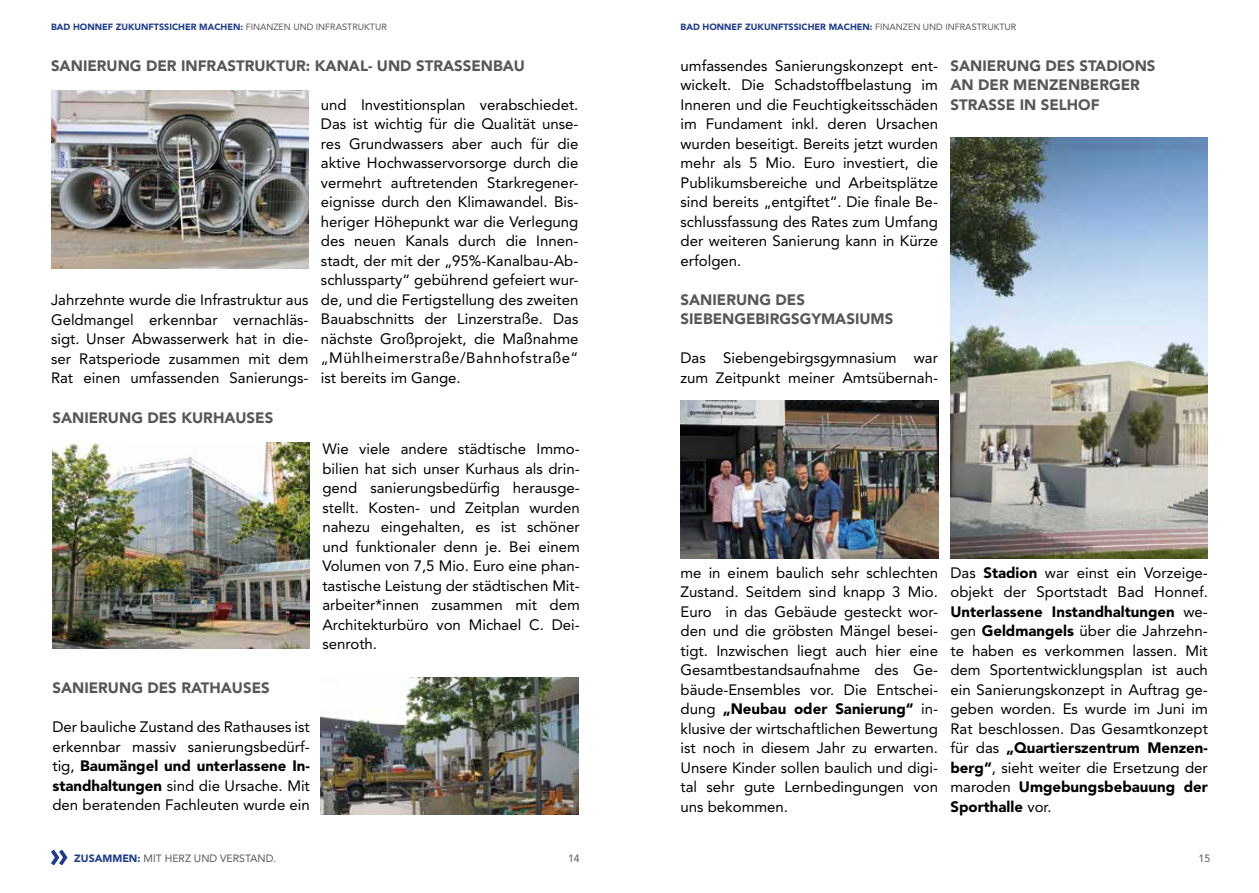
<style>
.page{position:relative;width:1259px;height:893px;background:#fff}
.page>*{position:absolute;margin:0;border:0;box-sizing:border-box;transform-origin:0 0}
.t1{font:15px/19.5px "Avenir";color:#000;text-align:justify}
.t2{font:900 15px/19.5px "Avenir";color:#575756}
.t3{font:10.5px "Avenir";color:#575756}
.t4{font:900 9px "Avenir";color:#1f3c8c}
.s1{font-weight:400;color:#575756}
.s2{font-weight:900}
.s3{font-weight:900;color:#1f3c8c}
</style>
<div class="page">
<svg style="left:51px;top:850px;width:17px;height:15px"></svg>
<img style="left:51px;top:90px;width:257px;height:179px">
<img style="left:52px;top:442px;width:258px;height:206px">
<img style="left:321px;top:677px;width:257px;height:137px">
<img style="left:680px;top:400px;width:258px;height:158px">
<img style="left:950px;top:138px;width:258px;height:420px">
<p class="t4" style="left:51px;top:22px;width:337px">BAD HONNEF ZUKUNFTSSICHER MACHEN: <span class="s1">FINANZEN UND INFRASTRUKTUR</span></p>
<p class="t4" style="left:680px;top:22px;width:337px">BAD HONNEF ZUKUNFTSSICHER MACHEN: <span class="s1">FINANZEN UND INFRASTRUKTUR</span></p>
<p class="t2" style="left:51px;top:55px;width:475px">SANIERUNG DER INFRASTRUKTUR: KANAL- UND STRASSENBAU</p>
<p class="t1" style="left:51px;top:290px;width:259px">Jahrzehnte wurde die Infrastruktur aus Geldmangel erkennbar vernachläs&shy;sigt. Unser Abwasserwerk hat in die&shy;ser Ratsperiode zusammen mit dem Rat einen umfassenden Sanierungs-</p>
<p class="t2" style="left:52px;top:408px;width:222px">SANIERUNG DES KURHAUSES</p>
<p class="t1" style="left:321px;top:95px;width:259px">und Investitionsplan verabschiedet.<br>Das ist wichtig für die Qualität unse&shy;res Grundwassers aber auch für die aktive Hochwasservorsorge durch die vermehrt auftretenden Starkregener&shy;eignisse durch den Klimawandel. Bis&shy;heriger Höhepunkt war die Verlegung des neuen Kanals durch die Innen&shy;stadt, der mit der „95%-Kanalbau-Ab&shy;schlussparty“ gebührend gefeiert wur&shy;de, und die Fertigstellung des zweiten Bauabschnitts der Linzerstraße. Das nächste Großprojekt, die Maßnahme „Mühlheimerstraße/Bahnhofstraße“ ist bereits im Gange.</p>
<p class="t1" style="left:322px;top:439px;width:259px">Wie viele andere städtische Immo&shy;bilien hat sich unser Kurhaus als drin&shy;gend sanierungsbedürfig herausge&shy;stellt. Kosten- und Zeitplan wurden nahezu eingehalten, es ist schöner und funktionaler denn je. Bei einem Volumen von 7,5 Mio. Euro eine phan&shy;tastische Leistung der städtischen Mit&shy;arbeiter*innen zusammen mit dem Architekturbüro von Michael C. Dei&shy;senroth.</p>
<p class="t2" style="left:52px;top:678px;width:219px">SANIERUNG DES RATHAUSES</p>
<p class="t1" style="left:52px;top:717px;width:259px">Der bauliche Zustand des Rathauses ist erkennbar massiv sanierungsbedürf&shy;tig, <span class="s2">Baumängel und unterlassene In&shy;standhaltungen</span> sind die Ursache. Mit den beratenden Fachleuten wurde ein</p>
<p class="t1" style="left:680px;top:56px;width:259px">umfassendes Sanierungskonzept ent&shy;wickelt. Die Schadstoffbelastung im Inneren und die Feuchtigkeitsschäden im Fundament inkl. deren Ursachen wurden beseitigt. Bereits jetzt wurden mehr als 5 Mio. Euro investiert, die Publikumsbereiche und Arbeitsplätze sind bereits „entgiftet“. Die finale Be&shy;schlussfassung des Rates zum Umfang der weiteren Sanierung kann in Kürze erfolgen.</p>
<p class="t2" style="left:680px;top:289px;width:214px">SANIERUNG DES<br>SIEBENGEBIRGSGYMASIUMS</p>
<p class="t1" style="left:680px;top:348px;width:259px">Das Siebengebirgsgymnasium war zum Zeitpunkt meiner Amtsübernah-</p>
<p class="t2" style="left:950px;top:55px;width:206px">SANIERUNG DES STADIONS<br>AN DER MENZENBERGER<br>STRASSE IN SELHOF</p>
<p class="t1" style="left:680px;top:563px;width:259px">me in einem baulich sehr schlechten Zustand. Seitdem sind knapp 3 Mio.<br>Euro in das Gebäude gesteckt wor&shy;den und die gröbsten Mängel besei&shy;tigt. Inzwischen liegt auch hier eine Gesamtbestandsaufnahme des Ge&shy;bäude-Ensembles vor. Die Entschei&shy;dung <span class="s2">„Neubau oder Sanierung“</span> in&shy;klusive der wirtschaftlichen Bewertung ist noch in diesem Jahr zu erwarten.<br>Unsere Kinder sollen baulich und digi&shy;tal sehr gute Lernbedingungen von uns bekommen.</p>
<p class="t1" style="left:950px;top:563px;width:259px">Das <span class="s2">Stadion</span> war einst ein Vorzeige&shy;objekt der Sportstadt Bad Honnef.<br><span class="s2">Unterlassene Instandhaltungen</span> we&shy;gen <span class="s2">Geldmangels</span> über die Jahrzehn&shy;te haben es verkommen lassen. Mit dem Sportentwicklungsplan ist auch ein Sanierungskonzept in Auftrag ge&shy;geben worden. Es wurde im Juni im Rat beschlossen. Das Gesamtkonzept für das <span class="s2">„Quartierszentrum Menzen&shy;berg“</span>, sieht weiter die Ersetzung der maroden <span class="s2">Umgebungsbebauung der Sporthalle</span> vor.</p>
<p class="t3" style="left:74px;top:852px;width:204px"><span class="s3">ZUSAMMEN:</span> MIT HERZ UND VERSTAND.</p>
<p class="t3" style="left:568px;top:852px;width:13px">14</p>
<p class="t3" style="left:1198px;top:852px;width:13px">15</p>
</div>
